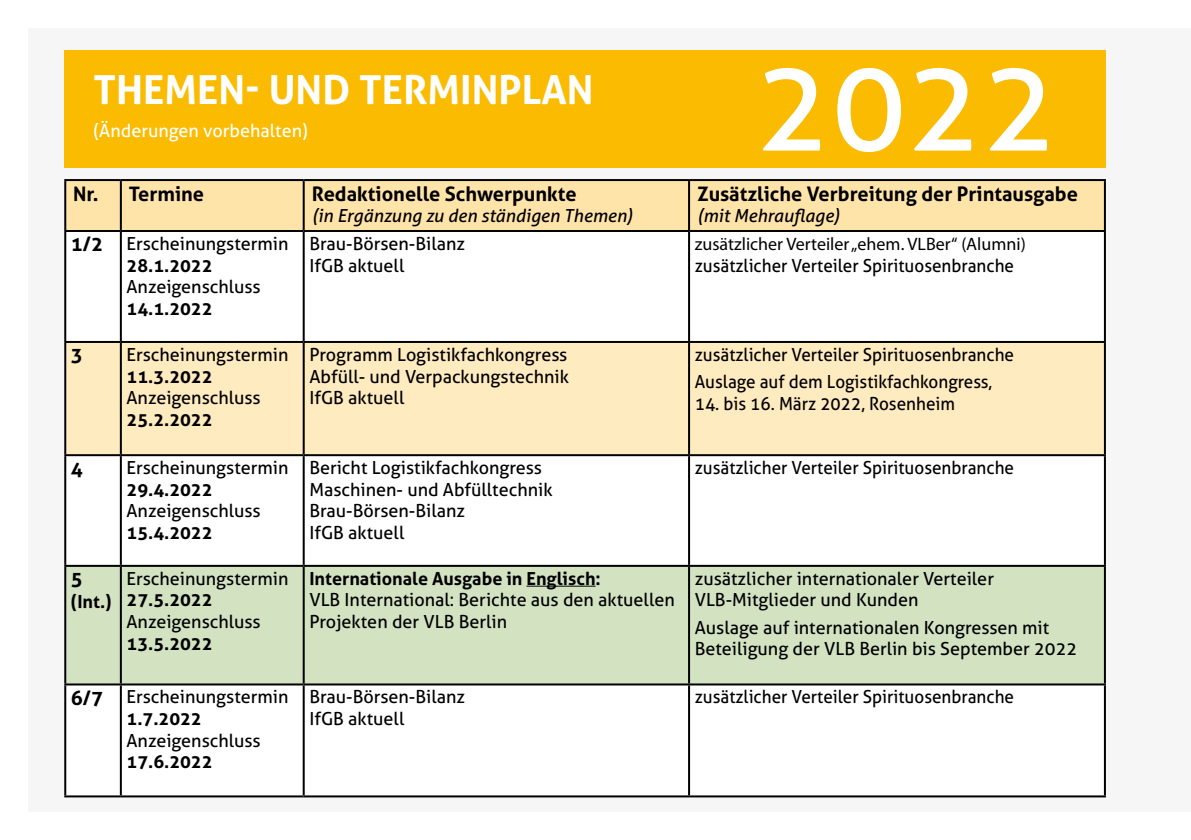
<style>
.page{position:relative;width:1191px;height:840px;background:#fff}
.page>*{position:absolute;margin:0;border:0;box-sizing:border-box;transform-origin:0 0}
.t1{font:126px "Aller";color:#fff}
.t2{font:700 40px "Aller";color:#fff}
.t3{font:700 20px "Aller";color:#000}
.t4{font:18px/21.6px "Aller";color:#000}
.t5{font:18px "Aller";color:#000;scale:.95 1}
.t6{font:700 18px "Aller";color:#000}
.t7{font:italic 18px "Aller";color:#000}
.t8{font:18px "Myriad Pro";color:#000}
.t9{font:18px "Aller";color:#fff}
.s1{font-weight:700}
</style>
<div class="page">
<div style="left:28px;top:28px;width:1163px;height:783px;background:#f6f6f6"></div>
<div style="left:66px;top:181px;width:1038px;height:49px;background:#ffe4aa"></div>
<div style="left:66px;top:343px;width:1038px;height:111px;background:#ffebc0"></div>
<div style="left:66px;top:456px;width:1038px;height:339px;background:#fff"></div>
<div style="left:66px;top:566px;width:1038px;height:117px;background:#d3e3c2"></div>
<hr style="left:64px;top:179px;width:57px;height:2px;background:#000">
<hr style="left:64px;top:181px;width:2px;height:49px;background:#000">
<hr style="left:121px;top:179px;width:183px;height:2px;background:#000">
<hr style="left:120px;top:181px;width:2px;height:49px;background:#000">
<hr style="left:304px;top:179px;width:385px;height:2px;background:#000">
<hr style="left:303px;top:181px;width:2px;height:49px;background:#000">
<hr style="left:689px;top:179px;width:417px;height:2px;background:#000">
<hr style="left:688px;top:181px;width:2px;height:49px;background:#000">
<hr style="left:1104px;top:181px;width:2px;height:49px;background:#000">
<hr style="left:64px;top:230px;width:57px;height:2px;background:#000">
<hr style="left:121px;top:230px;width:183px;height:2px;background:#000">
<hr style="left:304px;top:230px;width:385px;height:2px;background:#000">
<hr style="left:689px;top:230px;width:417px;height:2px;background:#000">
<hr style="left:64px;top:795px;width:57px;height:2px;background:#000">
<hr style="left:121px;top:795px;width:183px;height:2px;background:#000">
<hr style="left:304px;top:795px;width:385px;height:2px;background:#000">
<hr style="left:689px;top:795px;width:417px;height:2px;background:#000">
<hr style="left:64px;top:232px;width:2px;height:109px;background:#000">
<hr style="left:120px;top:232px;width:2px;height:109px;background:#000">
<hr style="left:303px;top:232px;width:2px;height:109px;background:#000">
<hr style="left:688px;top:232px;width:2px;height:109px;background:#000">
<hr style="left:1104px;top:232px;width:2px;height:109px;background:#000">
<hr style="left:64px;top:341px;width:57px;height:2px;background:#000">
<hr style="left:64px;top:343px;width:2px;height:111px;background:#000">
<hr style="left:121px;top:341px;width:183px;height:2px;background:#000">
<hr style="left:120px;top:343px;width:2px;height:111px;background:#000">
<hr style="left:304px;top:341px;width:385px;height:2px;background:#000">
<hr style="left:303px;top:343px;width:2px;height:111px;background:#000">
<hr style="left:689px;top:341px;width:417px;height:2px;background:#000">
<hr style="left:688px;top:343px;width:2px;height:111px;background:#000">
<hr style="left:1104px;top:343px;width:2px;height:111px;background:#000">
<hr style="left:64px;top:454px;width:57px;height:2px;background:#000">
<hr style="left:64px;top:456px;width:2px;height:108px;background:#000">
<hr style="left:121px;top:454px;width:183px;height:2px;background:#000">
<hr style="left:120px;top:456px;width:2px;height:108px;background:#000">
<hr style="left:304px;top:454px;width:385px;height:2px;background:#000">
<hr style="left:303px;top:456px;width:2px;height:108px;background:#000">
<hr style="left:689px;top:454px;width:417px;height:2px;background:#000">
<hr style="left:688px;top:456px;width:2px;height:108px;background:#000">
<hr style="left:1104px;top:456px;width:2px;height:108px;background:#000">
<hr style="left:64px;top:564px;width:57px;height:2px;background:#000">
<hr style="left:64px;top:566px;width:2px;height:117px;background:#000">
<hr style="left:121px;top:564px;width:183px;height:2px;background:#000">
<hr style="left:120px;top:566px;width:2px;height:117px;background:#000">
<hr style="left:304px;top:564px;width:385px;height:2px;background:#000">
<hr style="left:303px;top:566px;width:2px;height:117px;background:#000">
<hr style="left:689px;top:564px;width:417px;height:2px;background:#000">
<hr style="left:688px;top:566px;width:2px;height:117px;background:#000">
<hr style="left:1104px;top:566px;width:2px;height:117px;background:#000">
<hr style="left:64px;top:683px;width:57px;height:2px;background:#000">
<hr style="left:64px;top:685px;width:2px;height:110px;background:#000">
<hr style="left:121px;top:683px;width:183px;height:2px;background:#000">
<hr style="left:120px;top:685px;width:2px;height:110px;background:#000">
<hr style="left:304px;top:683px;width:385px;height:2px;background:#000">
<hr style="left:303px;top:685px;width:2px;height:110px;background:#000">
<hr style="left:689px;top:683px;width:417px;height:2px;background:#000">
<hr style="left:688px;top:685px;width:2px;height:110px;background:#000">
<hr style="left:1104px;top:685px;width:2px;height:110px;background:#000">
<hr style="left:526px;top:585px;width:69px;height:1px;background:#000">
<div style="left:64px;top:50px;width:1042px;height:118px;background:#fabb00"></div>
<p class="t2" style="left:93px;top:65px;width:501px">THEMEN- UND TERMINPLAN</p>
<p class="t9" style="left:93px;top:120px;width:216px">(Änderungen vorbehalten)</p>
<p class="t3" style="left:73px;top:181px;width:27px">Nr.</p>
<p class="t3" style="left:129px;top:181px;width:77px">Termine</p>
<p class="t3" style="left:312px;top:181px;width:266px">Redaktionelle Schwerpunkte</p>
<p class="t7" style="left:312px;top:205px;width:323px">(in Ergänzung zu den ständigen Themen)</p>
<p class="t3" style="left:71px;top:232px;width:34px">1/2</p>
<p class="t4" style="left:126px;top:232px;width:163px">Erscheinungstermin<br><span class="s1">28.1.2022<br></span>Anzeigenschluss</p>
<p class="t6" style="left:126px;top:297px;width:88px">14.1.2022</p>
<p class="t3" style="left:71px;top:343px;width:13px">3</p>
<p class="t4" style="left:126px;top:343px;width:163px">Erscheinungstermin</p>
<p class="t6" style="left:126px;top:365px;width:88px">11.3.2022</p>
<p class="t4" style="left:126px;top:386px;width:135px">Anzeigenschluss</p>
<p class="t6" style="left:126px;top:408px;width:88px">25.2.2022</p>
<p class="t3" style="left:71px;top:456px;width:13px">4</p>
<p class="t4" style="left:126px;top:456px;width:163px">Erscheinungstermin</p>
<p class="t6" style="left:126px;top:478px;width:88px">29.4.2022</p>
<p class="t4" style="left:126px;top:500px;width:135px">Anzeigenschluss</p>
<p class="t6" style="left:126px;top:521px;width:88px">15.4.2022</p>
<p class="t4" style="left:309px;top:232px;width:157px">Brau-Börsen-Bilanz</p>
<p class="t4" style="left:309px;top:254px;width:96px">IfGB aktuell</p>
<p class="t4" style="left:309px;top:343px;width:259px">Programm Logistikfachkongress</p>
<p class="t4" style="left:309px;top:365px;width:261px">Abfüll- und Verpackungstechnik</p>
<p class="t4" style="left:309px;top:386px;width:96px">IfGB aktuell</p>
<p class="t4" style="left:309px;top:456px;width:234px">Bericht Logistikfachkongress</p>
<p class="t4" style="left:309px;top:478px;width:245px">Maschinen- und Abfülltechnik<br>Brau-Börsen-Bilanz</p>
<p class="t4" style="left:309px;top:521px;width:96px">IfGB aktuell</p>
<p class="t1" style="left:755px;top:29px;width:304px">2022</p>
<p class="t3" style="left:697px;top:181px;width:382px">Zusätzliche Verbreitung der Printausgabe</p>
<p class="t7" style="left:697px;top:205px;width:144px">(mit Mehrauflage)</p>
<p class="t8" style="left:694px;top:233px;width:332px">zusätzlicher Verteiler „ehem. VLBer“ (Alumni)</p>
<p class="t5" style="left:694px;top:254px;width:338px">zusätzlicher Verteiler Spirituosenbranche</p>
<p class="t5" style="left:694px;top:343px;width:338px">zusätzlicher Verteiler Spirituosenbranche</p>
<p class="t5" style="left:694px;top:370px;width:315px">Auslage auf dem Logistikfachkongress,</p>
<p class="t5" style="left:694px;top:392px;width:275px">14. bis 16. März 2022, Rosenheim</p>
<p class="t5" style="left:694px;top:456px;width:338px">zusätzlicher Verteiler Spirituosenbranche</p>
<p class="t3" style="left:71px;top:566px;width:13px">5</p>
<p class="t6" style="left:71px;top:590px;width:42px">(Int.)</p>
<p class="t4" style="left:126px;top:567px;width:163px">Erscheinungstermin</p>
<p class="t6" style="left:126px;top:588px;width:88px">27.5.2022</p>
<p class="t4" style="left:126px;top:610px;width:135px">Anzeigenschluss</p>
<p class="t6" style="left:126px;top:631px;width:88px">13.5.2022</p>
<p class="t3" style="left:71px;top:685px;width:34px">6/7</p>
<p class="t4" style="left:126px;top:685px;width:163px">Erscheinungstermin<br><span class="s1">1.7.2022<br></span>Anzeigenschluss</p>
<p class="t6" style="left:126px;top:750px;width:88px">17.6.2022</p>
<p class="t4" style="left:309px;top:567px;width:367px"><span class="s1">Internationale Ausgabe in Englisch:<br></span>VLB International: Berichte aus den aktuellen<br>Projekten der VLB Berlin</p>
<p class="t4" style="left:694px;top:567px;width:301px">zusätzlicher internationaler Verteiler<br>VLB-Mitglieder und Kunden</p>
<p class="t4" style="left:694px;top:616px;width:356px">Auslage auf internationalen Kongressen mit</p>
<p class="t4" style="left:694px;top:637px;width:384px">Beteiligung der VLB Berlin bis September 2022</p>
<p class="t4" style="left:309px;top:685px;width:157px">Brau-Börsen-Bilanz</p>
<p class="t4" style="left:309px;top:707px;width:96px">IfGB aktuell</p>
<p class="t5" style="left:694px;top:685px;width:338px">zusätzlicher Verteiler Spirituosenbranche</p>
</div>
